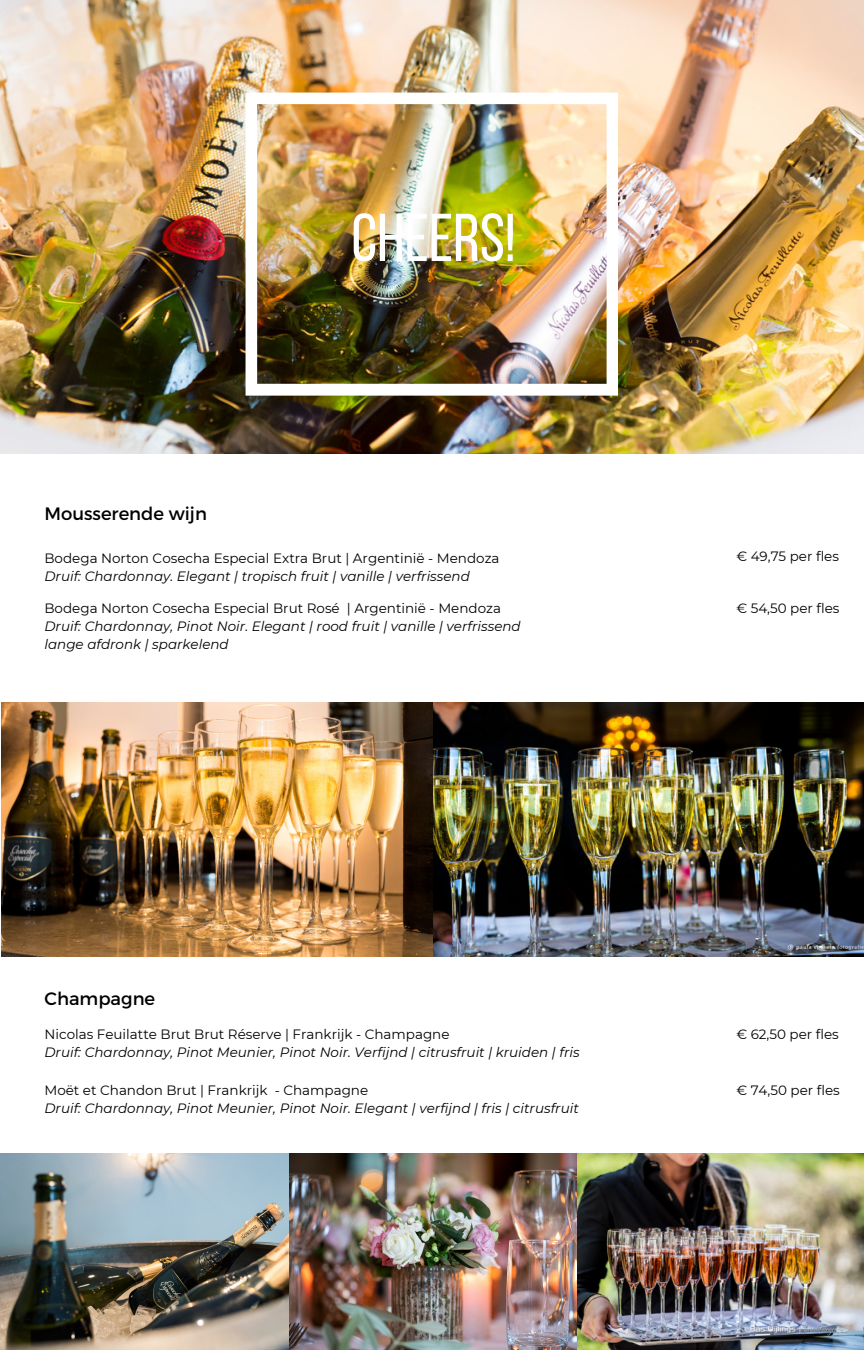
<style>
.page{position:relative;width:864px;height:1350px;background:#fff}
.page>*{position:absolute;margin:0;border:0;box-sizing:border-box;transform-origin:0 0}
.t1{font:67.5px "Bebas Neue";color:#fff}
.t2{font:18px "Montserrat";color:#000}
.t3{font:italic 13.5px "Montserrat";color:#000}
.t4{font:13.5px "Montserrat";color:#000}
</style>
<div class="page">
<img style="left:0;top:0;width:864px;height:454px">
<img style="left:246px;top:93px;width:372px;height:303px">
<img style="left:1px;top:702px;width:863px;height:255px">
<img style="left:0;top:1153px;width:864px;height:197px">
<p class="t1" style="left:351px;top:210px;width:166px">CHEERS!</p>
<p class="t2" style="left:44px;top:502px;width:164px">Mousserende wijn</p>
<p class="t4" style="left:44px;top:550px;width:457px">Bodega Norton Cosecha Especial Extra Brut | Argentinië - Mendoza</p>
<p class="t3" style="left:44px;top:568px;width:427px">Druif: Chardonnay. Elegant | tropisch fruit | vanille | verfrissend</p>
<p class="t4" style="left:44px;top:599px;width:458px">Bodega Norton Cosecha Especial Brut Rosé | Argentinië - Mendoza</p>
<p class="t3" style="left:44px;top:617px;width:478px">Druif: Chardonnay, Pinot Noir. Elegant | rood fruit | vanille | verfrissend</p>
<p class="t3" style="left:44px;top:635px;width:186px">lange afdronk | sparkelend</p>
<p class="t2" style="left:44px;top:987px;width:112px">Champagne</p>
<p class="t4" style="left:44px;top:1026px;width:407px">Nicolas Feuilatte Brut Brut Réserve | Frankrijk - Champagne</p>
<p class="t3" style="left:44px;top:1044px;width:537px">Druif: Chardonnay, Pinot Meunier, Pinot Noir. Verfijnd | citrusfruit | kruiden | fris</p>
<p class="t4" style="left:44px;top:1082px;width:325px">Moët et Chandon Brut | Frankrijk - Champagne</p>
<p class="t3" style="left:44px;top:1100px;width:536px">Druif: Chardonnay, Pinot Meunier, Pinot Noir. Elegant | verfijnd | fris | citrusfruit</p>
<p class="t4" style="left:736px;top:548px;width:104px">€ 49,75 per fles</p>
<p class="t4" style="left:736px;top:599px;width:105px">€ 54,50 per fles</p>
<p class="t4" style="left:736px;top:1026px;width:104px">€ 62,50 per fles</p>
<p class="t4" style="left:736px;top:1082px;width:105px">€ 74,50 per fles</p>
</div>
